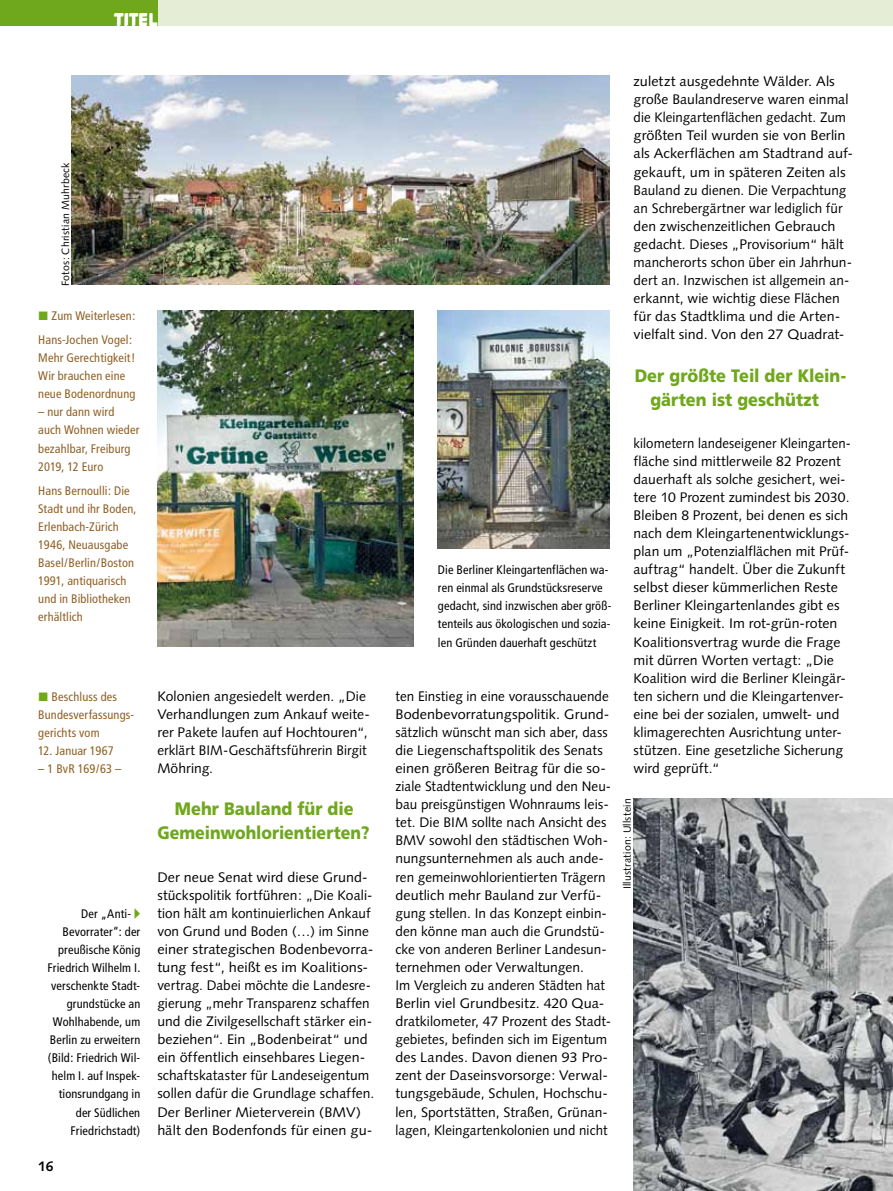
<style>
.page{position:relative;width:893px;height:1191px;background:#fff}
.page>*{position:absolute;margin:0;border:0;box-sizing:border-box;transform-origin:0 0}
.t1{font:900 18px/24px "Frutiger";color:#70a81d;scale:.9 1}
.t2{font:900 17.25px "Syntax";letter-spacing:.015em;color:#fff;scale:.9 1}
.t3{font:13.8px/18px "Syntax";letter-spacing:.005em;color:#000}
.t4{font:13.8px/18px "Syntax";letter-spacing:.005em;color:#000;scale:.95 1}
.t5{font:13.8px/18px "Syntax";letter-spacing:.005em;color:#000;scale:1.04 1}
.t6{font:700 13.8px "Syntax";color:#000}
.t7{font:condensed 12.3px/18px "Frutiger";letter-spacing:.01em;color:#000}
.t8{font:condensed 12.3px/18px "Frutiger";letter-spacing:.01em;color:#906024}
.t9{font:10.5px "Syntax";letter-spacing:.02em;color:#000}
.s1{font-family:"European Pi Three";font-stretch:normal;color:#70a81d}
</style>
<div class="page">
<div style="left:157px;top:0;width:736px;height:26px;background:#e5edd6"></div>
<div style="left:0;top:0;width:157px;height:26px;background:#70a81d"></div>
<img style="left:634px;top:798px;width:259px;height:393px">
<img style="left:71px;top:75px;width:538px;height:210px">
<img style="left:438px;top:310px;width:171px;height:238px">
<img style="left:157px;top:310px;width:257px;height:336px">
<p class="t2" style="left:115px;top:9px;width:49px">TITEL</p>
<p class="t9" style="left:59px;top:286px;width:125px;rotate:-90deg">Fotos: Christian Muhrbeck</p>
<p class="t8" style="left:38px;top:304px;width:99px;line-height:24px"><span class="s1">L</span> Zum Weiterlesen:<br>Hans-Jochen Vogel:</p>
<p class="t8" style="left:38px;top:349px;width:99px">Mehr Gerechtigkeit!<br>Wir brauchen eine neue Bodenordnung</p>
<p class="t8" style="left:38px;top:403px;width:103px">– nur dann wird auch Wohnen wieder bezahlbar, Freiburg<br>2019, 12 Euro</p>
<p class="t8" style="left:38px;top:481px;width:100px">Hans Bernoulli: Die<br>Stadt und ihr Boden,<br>Erlenbach-Zürich<br>1946, Neuausgabe<br>Basel/Berlin/Boston<br>1991, antiquarisch und in Bibliotheken erhältlich</p>
<p class="t8" style="left:38px;top:687px;width:97px"><span class="s1">L</span> Beschluss des<br>Bundesverfassungs&shy;gerichts vom</p>
<p class="t8" style="left:38px;top:742px;width:77px">12. Januar 1967</p>
<p class="t8" style="left:38px;top:760px;width:84px">– 1 BvR 169/63 –</p>
<p class="t7" style="left:48px;top:904px;width:94px;text-align:right">Der „Anti- <span class="s1">A<br></span>Bevorrater“: der preußische König<br>Friedrich Wilhelm I. verschenkte Stadt&shy;grundstücke an<br>Wohlhabende, um<br>Berlin zu erweitern (Bild: Friedrich Wil&shy;helm I. auf Inspek&shy;tionsrundgang in der Südlichen<br>Friedrichstadt)</p>
<p class="t6" style="left:38px;top:1158px;width:17px">16</p>
<p class="t3" style="left:157px;top:687px;width:214px">Kolonien angesiedelt werden. „Die<br>Verhandlungen zum Ankauf weite&shy;rer Pakete laufen auf Hochtouren“, erklärt BIM-Geschäftsführerin Birgit<br>Möhring.</p>
<h1 class="t1" style="left:157px;top:797px;width:237px;text-align:center">Mehr Bauland für die<br>Gemeinwohlorientierten?</h1>
<p class="t3" style="left:157px;top:867px;width:219px">Der neue Senat wird diese Grund&shy;stückspolitik fortführen: „Die Koali&shy;tion hält am kon tinuierlichen Ankauf von Grund und Boden (…) im Sinne einer strategi schen Bodenbevorra&shy;tung fest“, heißt es im Koalitions&shy;vertrag. Dabei möchte die Landesre&shy;gierung „mehr Transparenz schaffen und die Zivilgesellschaft stärker ein&shy;beziehen“. Ein „Bodenbeirat“ und ein öffentlich einsehbares Liegen&shy;schaftskataster für Landeseigentum sollen dafür die Grundlage schaffen.<br>Der Berliner Mieterverein (BMV) hält den Bodenfonds für einen gu-</p>
<p class="t7" style="left:438px;top:561px;width:175px">Die Berliner Kleingartenflächen wa&shy;ren einmal als Grundstücksreserve gedacht, sind inzwischen aber größ&shy;tenteils aus ökologischen und sozia&shy;len Gründen dauerhaft geschützt</p>
<p class="t3" style="left:395px;top:687px;width:217px">ten Einstieg in eine vorausschauen de Bodenbevorratungspolitik. Grund&shy;sätzlich wünscht man sich aber, dass die Liegenschaftspolitik des Senats einen größeren Beitrag für die so&shy;ziale Stadtentwicklung und den Neu&shy;bau preisgünstigen Wohnraums leis&shy;tet. Die BIM sollte nach Ansicht des BMV sowohl den städtischen Woh&shy;nungsunternehmen als auch ande&shy;ren gemeinwohlorien tierten Trägern deutlich mehr Bauland zur Verfü&shy;gung stellen. In das Konzept einbin&shy;den könne man auch die Grundstü&shy;cke von anderen Ber liner Landesun&shy;ternehmen oder Verwaltungen.<br>Im Vergleich zu anderen Städten hat Berlin viel Grundbesitz. 420 Qua&shy;dratkilometer, 47 Prozent des Stadt&shy;gebietes, befinden sich im Eigentum des Landes. Davon dienen 93 Pro&shy;zent der Daseinsvorsorge: Verwal&shy;tungsgebäude, Schulen, Hochschu&shy;len, Sportstätten, Straßen, Grünan&shy;lagen, Kleingartenkolonien und nicht</p>
<p class="t5" style="left:634px;top:72px;width:213px">zuletzt ausgedehnte Wälder. Als große Baulandreserve waren einmal die Kleingartenflächen gedacht. Zum größten Teil wurden sie von Berlin als Ackerflächen am Stadtrand auf&shy;gekauft, um in späteren Zeiten als Bauland zu dienen. Die Verpach tung an Schrebergärtner war ledig lich für den zwischenzeitlichen Gebrauch gedacht. Dieses „Proviso rium“ hält mancherorts schon über ein Jahrhun&shy;dert an. Inzwischen ist allgemein an&shy;erkannt, wie wichtig diese Flächen für das Stadtklima und die Arten&shy;vielfalt sind. Von den 27 Quadrat-</p>
<h1 class="t1" style="left:650px;top:363px;width:219px;text-indent:-16px">Der größte Teil der Klein&shy;gärten ist geschützt</h1>
<p class="t4" style="left:634px;top:434px;width:230px">kilometern landeseigener Kleingarten&shy;fläche sind mittlerweile 82 Prozent dauerhaft als solche gesichert, wei&shy;tere 10 Prozent zumindest bis 2030.<br>Bleiben 8 Prozent, bei denen es sich nach dem Kleingartenentwicklungs&shy;plan um „Potenzial flächen mit Prüf&shy;auftrag“ handelt. Über die Zukunft selbst dieser kümmerlichen Reste Berliner Kleingartenlandes gibt es keine Einigkeit. Im rot-grün-roten Koalitionsvertrag wurde die F rage mit dürren Worten vertagt: „Die Koalition wird die Berliner Kleingär&shy;ten sichern und die Kleingartenver&shy;eine bei der sozia len, umwelt- und klimagerechten Ausrichtung unter&shy;stützen. Eine gesetz liche Sicherung wird geprüft.“</p>
<p class="t9" style="left:621px;top:889px;width:92px;rotate:-90deg">Illustration: Ullstein</p>
</div>
